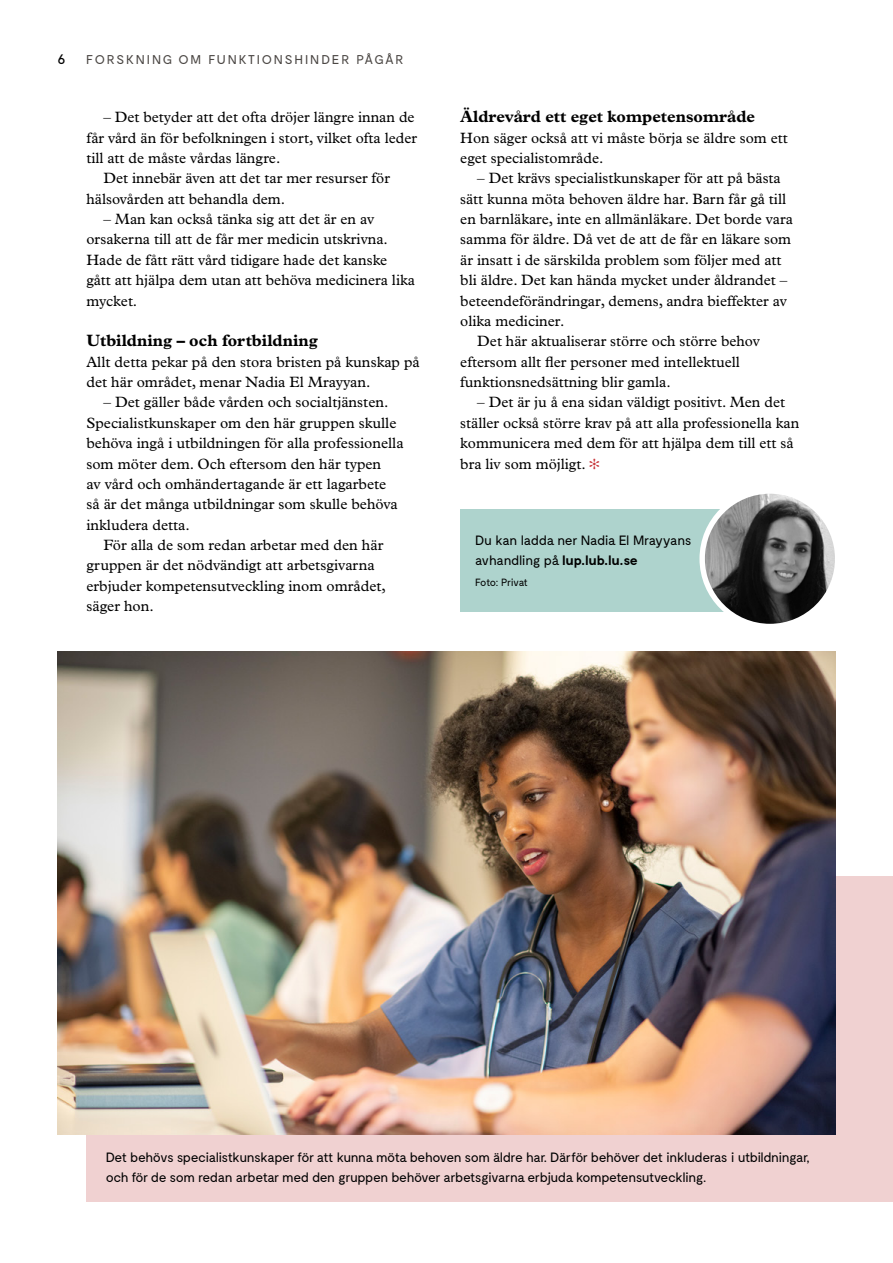
<style>
.page{position:relative;width:893px;height:1263px;background:#fff}
.page>*{position:absolute;margin:0;border:0;box-sizing:border-box;transform-origin:0 0}
.H2_-_Mellanrubrik{font:700 16.5px "Plantin Std";color:#000}
.Brödtext_Plantin{font:15px/20.4px "Plantin Std";color:#000}
.Brödtext_Plantin_-_u{font:15px/20.4px "Plantin Std";color:#000}
.t1{font:15px "Moderat";color:#000}
.Bild-_och_faktatext{font:13.5px/20.2px "Moderat";letter-spacing:-.035em;color:#000}
.Namnruta{font:13.5px/20.2px "Moderat";letter-spacing:-.025em;color:#000}
.t2{font:12.75px "Moderat";letter-spacing:.14em;color:#4b4744}
.Fotocred{font:10.5px "Moderat";letter-spacing:-.045em;color:#000}
.s1{color:#c8373b}
.s2{font-weight:700}
</style>
<div class="page">
<div style="left:460px;top:509px;width:346px;height:102px;background:#aed3cd"></div>
<img style="left:702px;top:491px;width:136px;height:135px;border-radius:68px">
<div style="left:699px;top:488px;width:141px;height:141px;border:5px solid #fff;border-radius:50%"></div>
<div style="left:86px;top:876px;width:807px;height:326px;background:#f0d1d1"></div>
<img style="left:58px;top:652px;width:777px;height:482px">
<p class="t1" style="left:58px;top:50px;width:10px">6</p>
<p class="t2" style="left:86px;top:53px;width:319px">FORSKNING OM FUNKTIONSHINDER PÅGÅR</p>
<p class="Brödtext_Plantin" style="left:86px;top:107px;width:332px;text-indent:17px">– Det betyder att det ofta dröjer längre innan de får vård än för befolkningen i stort, vilket ofta leder till att de måste vårdas längre.</p>
<p class="Brödtext_Plantin" style="left:86px;top:168px;width:305px;text-indent:17px">Det innebär även att det tar mer resurser för hälsovården att behandla dem.</p>
<p class="Brödtext_Plantin" style="left:86px;top:209px;width:330px;text-indent:17px">– Man kan också tänka sig att det är en av orsakerna till att de får mer medicin utskrivna.<br>Hade de fått rätt vård tidigare hade det kanske gått att hjälpa dem utan att behöva medicinera lika mycket.</p>
<h2 class="H2_-_Mellanrubrik" style="left:86px;top:331px;width:233px">Utbildning – och fortbildning</h2>
<p class="Brödtext_Plantin_-_u" style="left:86px;top:351px;width:335px">Allt detta pekar på den stora bristen på kunskap på det här området, menar Nadia El Mrayyan.</p>
<p class="Brödtext_Plantin" style="left:86px;top:392px;width:319px;text-indent:17px">– Det gäller både vården och socialtjänsten.<br>Specialistkunskaper om den här gruppen skulle behöva ingå i utbildningen för alla professionella som möter dem. Och eftersom den här typen<br>av vård och omhändertagande är ett lagarbete<br>så är det många utbildningar som skulle behöva inkludera detta.</p>
<p class="Brödtext_Plantin" style="left:86px;top:535px;width:301px;text-indent:17px">För alla de som redan arbetar med den här gruppen är det nödvändigt att arbetsgivarna erbjuder kompetensutveckling inom området, säger hon.</p>
<h2 class="H2_-_Mellanrubrik" style="left:460px;top:107px;width:296px">Äldrevård ett eget kompetensområde</h2>
<p class="Brödtext_Plantin_-_u" style="left:460px;top:127px;width:329px">Hon säger också att vi måste börja se äldre som ett eget specialistområde.</p>
<p class="Brödtext_Plantin" style="left:460px;top:168px;width:334px;text-indent:17px">– Det krävs specialistkunskaper för att på bästa sätt kunna möta behoven äldre har. Barn får gå till en barnläkare, inte en allmänläkare. Det borde vara samma för äldre. Då vet de att de får en läkare som är insatt i de särskilda problem som följer med att bli äldre. Det kan hända mycket under åldrandet – beteendeförändringar, demens, andra bieffekter av olika mediciner.</p>
<p class="Brödtext_Plantin" style="left:460px;top:331px;width:301px;text-indent:17px">Det här aktualiserar större och större behov eftersom allt fler personer med intellektuell funktionsnedsättning blir gamla.</p>
<p class="Brödtext_Plantin" style="left:460px;top:392px;width:341px;text-indent:17px">– Det är ju å ena sidan väldigt positivt. Men det ställer också större krav på att alla professionella kan kommunicera med dem för att hjälpa dem till ett så bra liv som möjligt. <span class="s1">✻</span></p>
<p class="Namnruta" style="left:475px;top:531px;width:218px">Du kan ladda ner Nadia El Mrayyans avhandling på <span class="s2">lup.lub.lu.se</span></p>
<p class="Fotocred" style="left:475px;top:576px;width:54px">Foto: Privat</p>
<p class="Bild-_och_faktatext" style="left:106px;top:1147px;width:706px">Det behövs specialistkunskaper för att kunna möta behoven som äldre har. Därför behöver det inkluderas i utbildningar, och för de som redan arbetar med den gruppen behöver arbetsgivarna erbjuda kompetensutveckling.</p>
</div>
